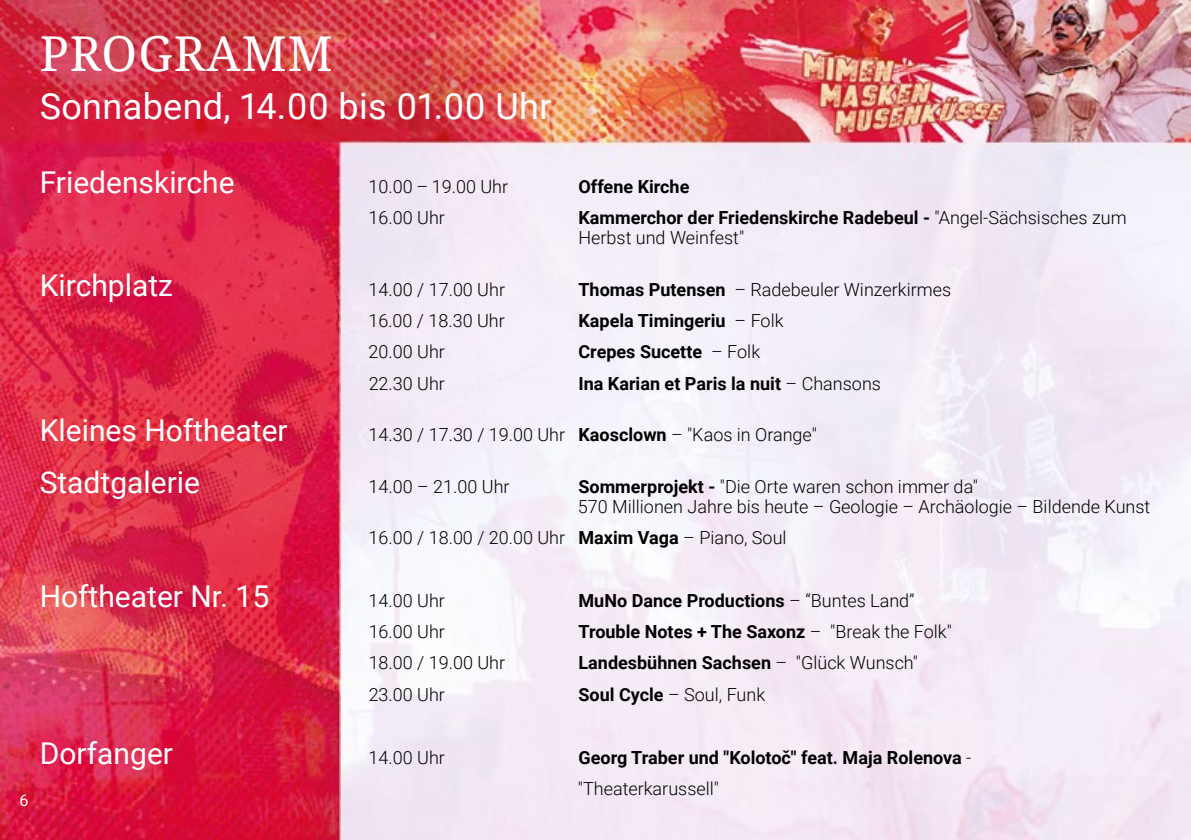
<style>
.page{position:relative;width:1191px;height:840px;background:#fff}
.page>*{position:absolute;margin:0;border:0;box-sizing:border-box;transform-origin:0 0}
.t1{font:48px "Droid Serif";letter-spacing:.025em;color:#fff}
.t2{font:36px "Roboto";letter-spacing:.01em;color:#fff}
.t3{font:30px "Roboto";color:#fff}
.t4{font:300 18px/20px "Roboto";color:#000}
.t5{font:700 18px/31.4px "Roboto";color:#000}
.t6{font:16px "Roboto";color:#fff}
.s1{font-weight:700}
.s2{font-weight:300}
</style>
<div class="page">
<img style="left:0;top:0;width:1191px;height:839px">
<h1 class="t1" style="left:40px;top:21px;width:295px">PROGRAMM</h1>
<h2 class="t2" style="left:40px;top:81px;width:513px">Sonnabend, 14.00 bis 01.00 Uhr</h2>
<p class="t6" style="left:19px;top:788px;width:10px">6</p>
<h3 class="t3" style="left:40px;top:161px;width:196px">Friedenskirche</h3>
<p class="t4" style="left:369px;top:176px;width:141px">10.00 – 19.00 Uhr</p>
<p class="t5" style="left:578px;top:170px;width:112px">Offene Kirche</p>
<p class="t4" style="left:369px;top:207px;width:78px">16.00 Uhr</p>
<p class="t4" style="left:578px;top:207px;width:549px"><span class="s1">Kammerchor der Friedenskirche Radebeul -</span> "Angel-Sächsisches zum<br>Herbst und Weinfest"</p>
<h3 class="t3" style="left:40px;top:264px;width:135px">Kirchplatz</h3>
<p class="t4" style="left:369px;top:278px;width:138px">14.00 / 17.00 Uhr</p>
<p class="t4" style="left:578px;top:278px;width:374px"><span class="s1">Thomas Putensen</span> – Radebeuler Winzerkirmes</p>
<p class="t4" style="left:368px;top:310px;width:138px">16.00 / 18.30 Uhr</p>
<p class="t5" style="left:578px;top:304px;width:207px">Kapela Timingeriu <span class="s2">– Folk</span></p>
<p class="t4" style="left:369px;top:341px;width:78px">20.00 Uhr</p>
<p class="t5" style="left:578px;top:335px;width:183px">Crepes Sucette <span class="s2">– Folk</span></p>
<p class="t4" style="left:369px;top:372px;width:78px">22.30 Uhr</p>
<p class="t5" style="left:578px;top:367px;width:304px">Ina Karian et Paris la nuit <span class="s2">– Chansons</span></p>
<h3 class="t3" style="left:40px;top:409px;width:249px">Kleines Hoftheater</h3>
<p class="t4" style="left:369px;top:424px;width:450px">14.30 / 17.30 / 19.00 Uhr <span class="s1">Kaosclown</span> – "Kaos in Orange"</p>
<h3 class="t3" style="left:40px;top:460px;width:162px">Stadtgalerie</h3>
<p class="t4" style="left:368px;top:475px;width:142px">14.00 – 21.00 Uhr</p>
<p class="t4" style="left:578px;top:475px;width:574px"><span class="s1">Sommerprojekt -</span> "Die Orte waren schon immer da"<br>570 Millionen Jahre bis heute – Geologie – Archäologie – Bildende Kunst</p>
<p class="t4" style="left:369px;top:526px;width:419px">16.00 / 18.00 / 20.00 Uhr <span class="s1">Maxim Vaga</span> – Piano, Soul</p>
<h3 class="t3" style="left:40px;top:574px;width:231px">Hoftheater Nr. 15</h3>
<p class="t4" style="left:369px;top:589px;width:78px">14.00 Uhr</p>
<p class="t5" style="left:578px;top:583px;width:338px">MuNo Dance Productions <span class="s2">– “Buntes Land”</span></p>
<p class="t4" style="left:369px;top:620px;width:78px">16.00 Uhr</p>
<p class="t5" style="left:578px;top:615px;width:375px">Trouble Notes + The Saxonz <span class="s2">– "Break the Folk"</span></p>
<p class="t4" style="left:369px;top:652px;width:138px">18.00 / 19.00 Uhr</p>
<p class="t5" style="left:578px;top:646px;width:341px">Landesbühnen Sachsen <span class="s2">– "Glück Wunsch"</span></p>
<p class="t4" style="left:369px;top:683px;width:78px">23.00 Uhr</p>
<p class="t4" style="left:578px;top:683px;width:188px"><span class="s1">Soul Cycle</span> – Soul, Funk</p>
<h3 class="t3" style="left:40px;top:731px;width:135px">Dorfanger</h3>
<p class="t4" style="left:369px;top:746px;width:78px">14.00 Uhr</p>
<p class="t5" style="left:578px;top:740px;width:395px">Georg Traber und "Kolotoč" feat. Maja Rolenova <span class="s2">- "Theaterkarussell"</span></p>
</div>
